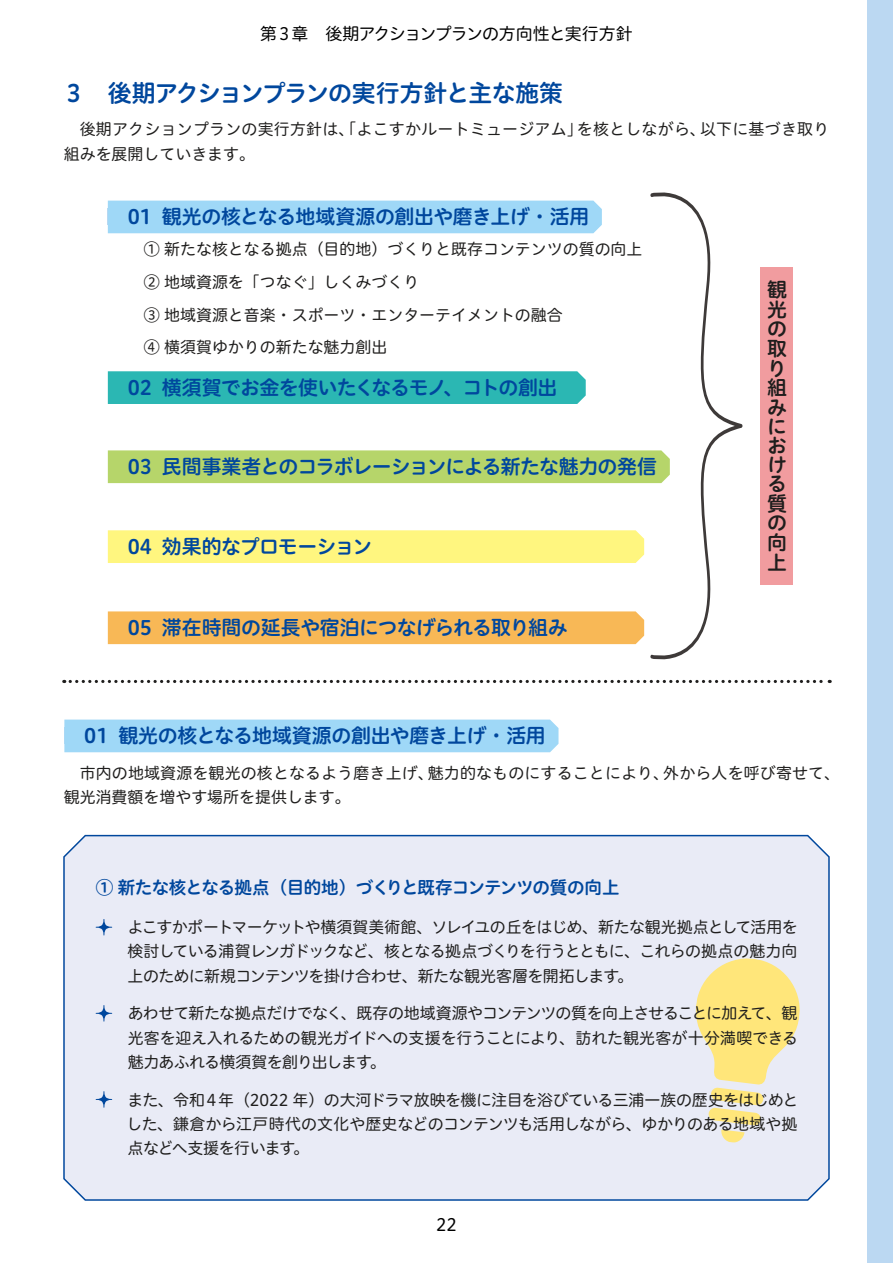
<style>
.page{position:relative;width:893px;height:1263px;background:#fff}
.page>*{position:absolute;margin:0;border:0;box-sizing:border-box;transform-origin:0 0}
.t1{font:23.85px "Hiragino UD Sans R Std W6";letter-spacing:-.055em;color:#00479d}
.t2{font:19.95px "Hiragino UD Sans R Std W6";letter-spacing:-.025em;color:#00479d}
.t3{font:19.95px "Hiragino UD Sans R Std W6";letter-spacing:-.045em;color:#00479d}
.t4{font:19.95px/19.5px "Hiragino UD Sans R Std W6";color:#1f1e1d}
.t5{font:17.55px "Hiragino UD Sans R Std W6";letter-spacing:-.045em;color:#00479d}
.t6{font:16.95px "Hiragino UD Sans R Std W4";letter-spacing:-.055em;color:#000}
.t7{font:15.9px/24.3px "Hiragino UD Sans R Std W4";color:#1f1e1d}
</style>
<div class="page">
<div style="left:867px;top:0;width:26px;height:1263px;background:#bbd8f2"></div>
<div style="left:63px;top:834px;width:767px;height:367px;background:#e9ebf6"></div>
<div style="left:64px;top:719px;width:494px;height:33px;background:#9fd8f7"></div>
<svg style="left:64px;top:680px;width:766px;height:3px"></svg>
<div style="left:760px;top:267px;width:33px;height:318px;background:#f19c9f"></div>
<svg style="left:108px;top:192px;width:635px;height:467px"></svg>
<svg style="left:695px;top:955px;width:108px;height:188px;background:#f5e8b1"></svg>
<svg style="left:96px;top:919px;width:16px;height:16px"></svg>
<svg style="left:96px;top:1005px;width:16px;height:16px"></svg>
<svg style="left:96px;top:1091px;width:16px;height:17px"></svg>
<p class="t6" style="left:260px;top:21px;width:374px">第３章　後期アクションプランの方向性と実行方針</p>
<h1 class="t1" style="left:62px;top:75px;width:503px">３　後期アクションプランの実行方針と主な施策</h1>
<p class="t7" style="left:64px;top:116px;width:767px;text-indent:16px">後期アクションプランの実行方針は、「よこすかルートミュージアム」を核としながら、以下に基づき取り組みを展開していきます。</p>
<p class="t2" style="left:108px;top:201px;width:483px">　01 観光の核となる地域資源の創出や磨き上げ・活用</p>
<p class="t7" style="left:144px;top:231px;width:500px;line-height:33px">① 新たな核となる拠点（目的地）づくりと既存コンテンツの質の向上<br>② 地域資源を「つなぐ」しくみづくり<br>③ 地域資源と音楽・スポーツ・エンターテイメントの融合<br>④ 横須賀ゆかりの新たな魅力創出</p>
<p class="t2" style="left:108px;top:372px;width:451px">　02 横須賀でお金を使いたくなるモノ、コトの創出</p>
<p class="t3" style="left:108px;top:451px;width:551px">　03 民間事業者とのコラボレーションによる新たな魅力の発信</p>
<p class="t2" style="left:108px;top:531px;width:266px">　04 効果的なプロモーション</p>
<p class="t2" style="left:108px;top:612px;width:461px">　05 滞在時間の延長や宿泊につなげられる取り組み</p>
<p class="t2" style="left:64px;top:720px;width:483px">　01 観光の核となる地域資源の創出や磨き上げ・活用</p>
<p class="t4" style="left:767px;top:279px;width:21px">観光の取り組みにおける質の向上</p>
<p class="t7" style="left:64px;top:760px;width:778px;text-indent:16px">市内の地域資源を観光の核となるよう磨き上げ、魅力的なものにすることにより、外から人を呼び寄せて、観光消費額を増やす場所を提供します。</p>
<p class="t5" style="left:96px;top:874px;width:525px">① 新たな核となる拠点（目的地）づくりと既存コンテンツの質の向上</p>
<p class="t7" style="left:127px;top:914px;width:672px;text-align:justify">よこすかポートマーケットや横須賀美術館、ソレイユの丘をはじめ、新たな観光拠点として活用を検討している浦賀レンガドックなど、核となる拠点づくりを行うとともに、これらの拠点の魅力向上のために新規コンテンツを掛け合わせ、新たな観光客層を開拓します。</p>
<p class="t7" style="left:128px;top:1000px;width:672px;text-align:justify">あわせて新たな拠点だけでなく、既存の地域資源やコンテンツの質を向上させることに加えて、観光客を迎え入れるための観光ガイドへの支援を行うことにより、訪れた観光客が十分満喫できる魅力あふれる横須賀を創り出します。</p>
<p class="t7" style="left:127px;top:1086px;width:673px;text-align:justify">また、令和４年（2022 年）の大河ドラマ放映を機に注目を浴びている三浦一族の歴史をはじめとした、鎌倉から江戸時代の文化や歴史などのコンテンツも活用しながら、ゆかりのある地域や拠点などへ支援を行います。</p>
<p class="t6" style="left:436px;top:1212px;width:22px">22</p>
</div>
